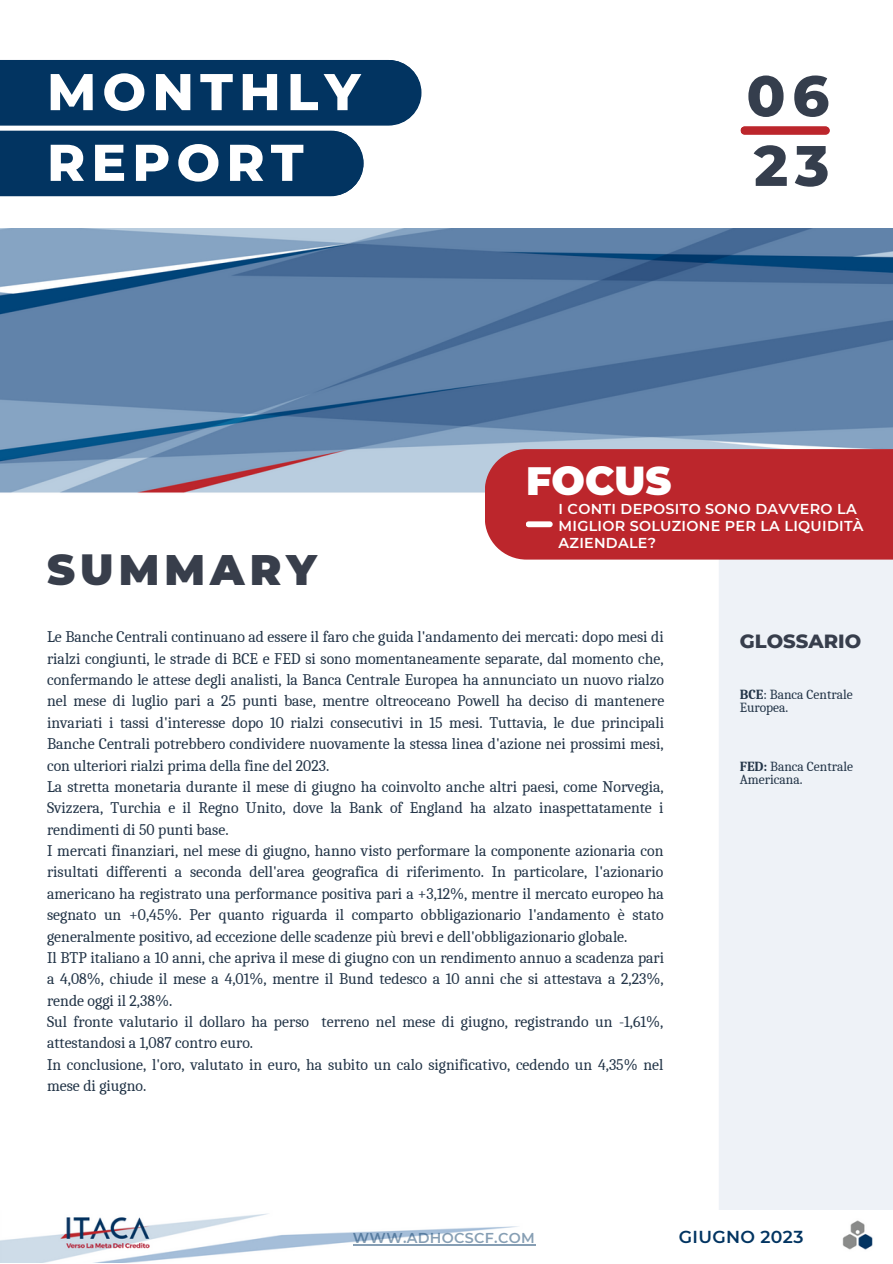
<style>
.page{position:relative;width:893px;height:1264px;background:#fff}
.page>*{position:absolute;margin:0;border:0;box-sizing:border-box;transform-origin:0 0}
.t1{font:800 57px "Montserrat";color:#353e4d}
.t2{font:800 51.6px "Montserrat";letter-spacing:.12em;color:#fff}
.t3{font:900 42.6px "Montserrat";letter-spacing:.12em;color:#383e4b}
.t4{font:900 39.45px "Montserrat";color:#fff}
.t5{font:800 19.5px "Montserrat";color:#373e4c}
.t6{font:600 17.25px "Montserrat";letter-spacing:.02em;color:#023461}
.t7{font:15.75px/21.3px "Caladea";color:#223447;text-align:justify}
.t8{font:600 14.25px/16.8px "Montserrat";letter-spacing:.02em;color:#fff}
.t9{font:600 14.25px "Montserrat";letter-spacing:.02em;color:#023461}
.t10{font:13.5px/13.5px "Caladea";color:#223447}
.s1{font-weight:700}
</style>
<div class="page">
<div style="left:718px;top:559px;width:174px;height:651px;background:#eef2f7"></div>
<img style="left:0;top:228px;width:892px;height:265px">
<div style="left:484px;top:449px;width:408px;height:110px;background:#bc262c"></div>
<div style="left:0;top:60px;width:421px;height:65px;background:#023461"></div>
<div style="left:0;top:131px;width:363px;height:65px;background:#023461"></div>
<div style="left:740px;top:126px;width:89px;height:9px;background:#c84e53;border-radius:4px"></div>
<svg style="left:740px;top:126px;width:89px;height:8px"></svg>
<div style="left:525px;top:521px;width:27px;height:6px;background:#fff;border-radius:3px"></div>
<img style="left:0;top:1213px;width:873px;height:49px">
<hr style="left:353px;top:1243px;width:182px;height:2px;background:#023461">
<p class="t2" style="left:47px;top:60px;width:315px">MONTHLY</p>
<p class="t2" style="left:47px;top:131px;width:258px">REPORT</p>
<p class="t3" style="left:47px;top:543px;width:271px">SUMMARY</p>
<p class="t1" style="left:746px;top:61px;width:84px">06</p>
<p class="t1" style="left:754px;top:131px;width:77px">23</p>
<p class="t4" style="left:526px;top:457px;width:147px">FOCUS</p>
<p class="t8" style="left:558px;top:501px;width:306px">I CONTI DEPOSITO SONO DAVVERO LA<br>MIGLIOR SOLUZIONE PER LA LIQUIDITÀ<br>AZIENDALE?</p>
<p class="t7" style="left:47px;top:626px;width:618px">Le Banche Centrali continuano ad essere il faro che guida l'andamento dei mercati: dopo mesi di rialzi congiunti, le strade di BCE e FED si sono momentaneamente separate, dal momento che, confermando le attese degli analisti, la Banca Centrale Europea ha annunciato un nuovo rialzo nel mese di luglio pari a 25 punti base, mentre oltreoceano Powell ha deciso di mantenere invariati i tassi d'interesse dopo 10 rialzi consecutivi in 15 mesi. Tuttavia, le due principali Banche Centrali potrebbero condividere nuovamente la stessa linea d'azione nei prossimi mesi, con ulteriori rialzi prima della fine del 2023.</p>
<p class="t7" style="left:47px;top:776px;width:618px">La stretta monetaria durante il mese di giugno ha coinvolto anche altri paesi, come Norvegia, Svizzera, Turchia e il Regno Unito, dove la Bank of England ha alzato inaspettatamente i rendimenti di 50 punti base.</p>
<p class="t7" style="left:47px;top:840px;width:618px">I mercati finanziari, nel mese di giugno, hanno visto performare la componente azionaria con risultati differenti a seconda dell'area geografica di riferimento. In particolare, l'azionario americano ha registrato una performance positiva pari a +3,12%, mentre il mercato europeo ha segnato un +0,45%. Per quanto riguarda il comparto obbligazionario l'andamento è stato generalmente positivo, ad eccezione delle scadenze più brevi e dell'obbligazionario globale.</p>
<p class="t7" style="left:47px;top:947px;width:618px">Il BTP italiano a 10 anni, che apriva il mese di giugno con un rendimento annuo a scadenza pari a 4,08%, chiude il mese a 4,01%, mentre il Bund tedesco a 10 anni che si attestava a 2,23%, rende oggi il 2,38%.</p>
<p class="t7" style="left:47px;top:1011px;width:618px">Sul fronte valutario il dollaro ha perso terreno nel mese di giugno, registrando un -1,61%, attestandosi a 1,087 contro euro.</p>
<p class="t7" style="left:47px;top:1053px;width:618px">In conclusione, l'oro, valutato in euro, ha subito un calo significativo, cedendo un 4,35% nel mese di giugno.</p>
<p class="t5" style="left:739px;top:629px;width:123px">GLOSSARIO</p>
<p class="t10" style="left:739px;top:687px;width:114px"><span class="s1">BCE</span>: Banca Centrale<br>Europea.</p>
<p class="t10" style="left:739px;top:759px;width:115px"><span class="s1">FED:</span> Banca Centrale<br>Americana.</p>
<p class="t9" style="left:353px;top:1229px;width:183px">WWW.ADHOCSCF.COM</p>
<p class="t6" style="left:678px;top:1226px;width:126px">GIUGNO 2023</p>
</div>
